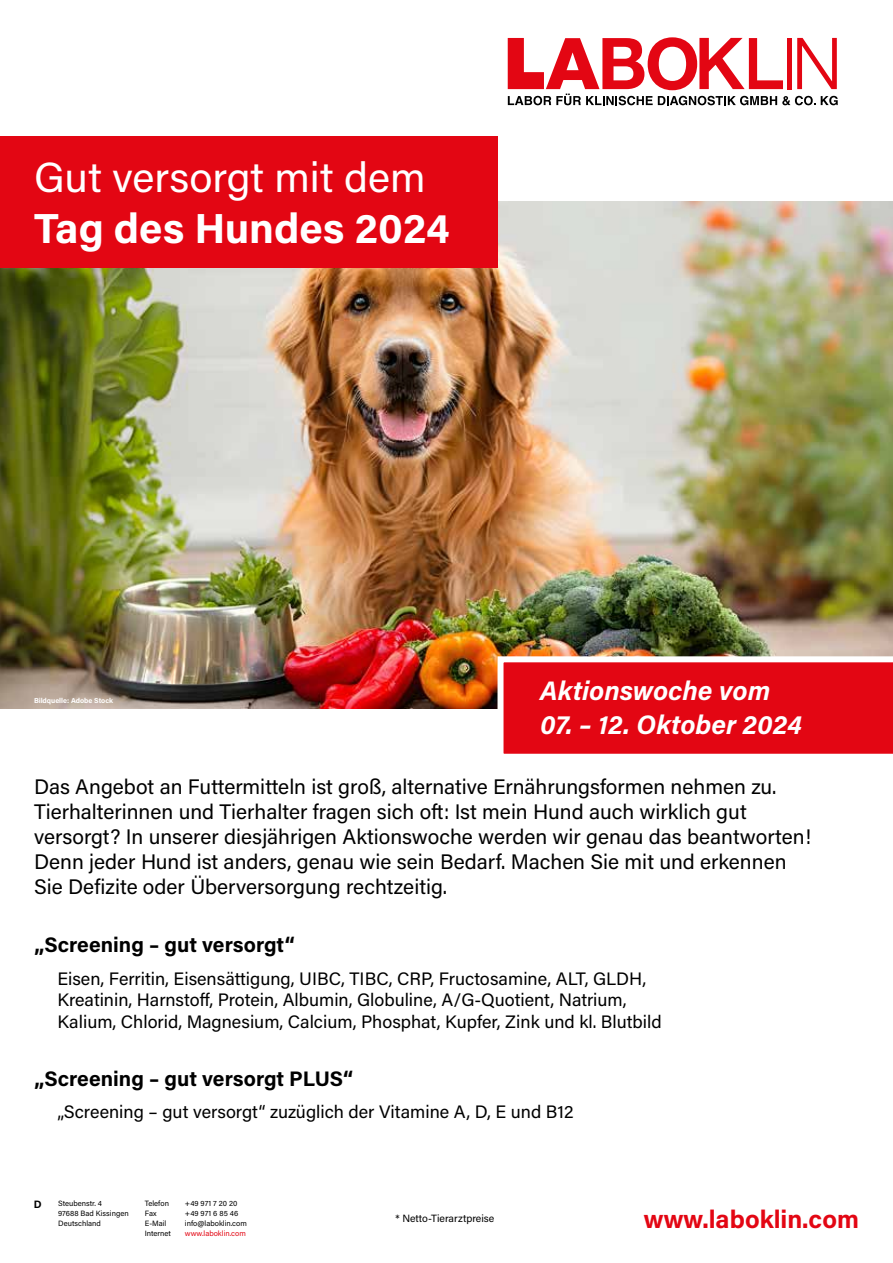
<style>
.page{position:relative;width:893px;height:1263px;background:#fff}
.page>*{position:absolute;margin:0;border:0;box-sizing:border-box;transform-origin:0 0}
.t1{font:42px "Acumin Pro";color:#fff}
.t2{font:700 42px "Acumin Pro";color:#fff}
.t3{font:italic 700 26.7px "Acumin Pro";color:#fff}
.t4{font:700 25.2px "Acumin Pro";color:#e30613}
.t5{font:21px/25.2px "Acumin Pro";color:#000}
.t6{font:700 21px "Acumin Pro";color:#000}
.t7{font:18px/21.6px "Acumin Pro";color:#000}
.t8{font:700 10.65px "Acumin Pro";color:#000}
.t9{font:10.5px "Acumin Pro";color:#000}
.t10{font:7.65px "Acumin Pro";color:#000}
.t11{font:7.65px "Acumin Pro";color:#e30613}
.t12{font:700 7.05px "Acumin Pro";color:#fff}
</style>
<div class="page">
<img style="left:0;top:202px;width:893px;height:506px">
<svg style="left:508px;top:37px;width:330px;height:68px"></svg>
<div style="left:0;top:136px;width:497px;height:132px;background:#e30613"></div>
<svg style="left:497px;top:656px;width:396px;height:98px;background:#e41a25"></svg>
<h1 class="t1" style="left:34px;top:148px;width:393px">Gut versorgt mit dem</h1>
<h1 class="t2" style="left:34px;top:199px;width:417px">Tag des Hundes 2024</h1>
<p class="t12" style="left:34px;top:695px;width:81px">Bildquelle: Adobe Stock</p>
<p class="t3" style="left:540px;top:671px;width:231px">Aktionswoche vom</p>
<p class="t3" style="left:540px;top:706px;width:263px">07. – 12. Oktober 2024</p>
<p class="t5" style="left:34px;top:773px;width:779px">Das Angebot an Futtermitteln ist groß, alternative Ernährungsformen nehmen zu.<br>Tierhalterinnen und Tierhalter fragen sich oft: Ist mein Hund auch wirklich gut versorgt? In unserer diesjährigen Aktionswoche werden wir genau das beantworten!<br>Denn jeder Hund ist anders, genau wie sein Bedarf. Machen Sie mit und erkennen Sie Defizite oder Überversorgung rechtzeitig.</p>
<p class="t6" style="left:34px;top:930px;width:263px">„Screening – gut versorgt“</p>
<p class="t7" style="left:57px;top:967px;width:606px">Eisen, Ferritin, Eisensättigung, UIBC, TIBC, CRP, Fructosamine, ALT, GLDH,<br>Kreatinin, Harnstoff, Protein, Albumin, Globuline, A/G-Quotient, Natrium,<br>Kalium, Chlorid, Magnesium, Calcium, Phosphat, Kupfer, Zink und kl. Blutbild</p>
<p class="t6" style="left:34px;top:1063px;width:321px">„Screening – gut versorgt PLUS“</p>
<p class="t7" style="left:57px;top:1100px;width:518px">„Screening – gut versorgt“ zuzüglich der Vitamine A, D, E und B12</p>
<p class="t8" style="left:34px;top:1197px;width:9px">D</p>
<p class="t10" style="left:58px;top:1198px;width:45px">Steubenstr. 4</p>
<p class="t10" style="left:145px;top:1198px;width:26px">Telefon</p>
<p class="t10" style="left:185px;top:1198px;width:54px">+49 971 7 20 20</p>
<p class="t10" style="left:58px;top:1208px;width:72px">97688 Bad Kissingen</p>
<p class="t10" style="left:145px;top:1208px;width:13px">Fax</p>
<p class="t10" style="left:185px;top:1208px;width:55px">+49 971 6 85 46</p>
<p class="t10" style="left:58px;top:1218px;width:44px">Deutschland</p>
<p class="t10" style="left:145px;top:1218px;width:23px">E-Mail</p>
<p class="t10" style="left:185px;top:1218px;width:63px">info@laboklin.com</p>
<p class="t10" style="left:145px;top:1228px;width:28px">Internet</p>
<p class="t11" style="left:185px;top:1228px;width:62px">www.laboklin.com</p>
<p class="t9" style="left:395px;top:1211px;width:100px">* Netto-Tierarztpreise</p>
<p class="t4" style="left:643px;top:1201px;width:217px">www.laboklin.com</p>
</div>
